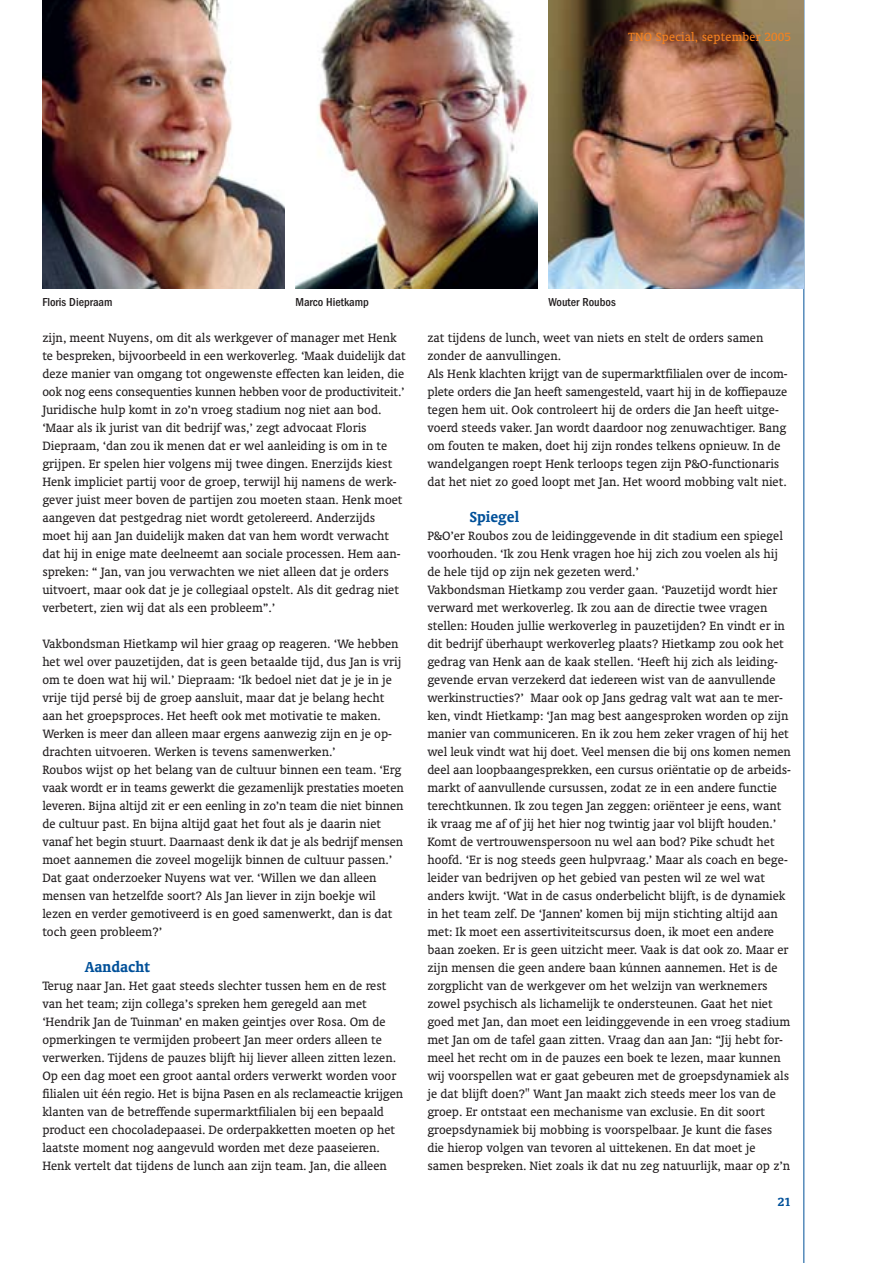
<style>
.page{position:relative;width:893px;height:1263px;background:#fff}
.page>*{position:absolute;margin:0;border:0;box-sizing:border-box;transform-origin:0 0}
.t1{font:700 16.5px "Oranda BT";color:#005099}
.t2{font:13.8px/18px "Oranda BT";color:#231f20}
.t3{font:13.5px "Oranda BT";letter-spacing:.015em;color:#f5821f}
.t4{font:700 13.5px "Oranda BT";color:#005099}
.t5{font:500 condensed 12px "Franklin Gothic";color:#231f20}
</style>
<div class="page">
<hr style="left:803px;top:0;width:1px;height:1263px;background:#005099">
<img style="left:548px;top:0;width:255px;height:288px">
<img style="left:42px;top:0;width:243px;height:288px">
<img style="left:295px;top:0;width:243px;height:288px">
<p class="t3" style="left:628px;top:32px;width:164px">TNO Special, september 2005</p>
<p class="t5" style="left:42px;top:298px;width:72px">Floris Diepraam</p>
<p class="t5" style="left:295px;top:298px;width:75px">Marco Hietkamp</p>
<p class="t5" style="left:548px;top:298px;width:69px">Wouter Roubos</p>
<p class="t2" style="left:42px;top:330px;width:365px">zijn, meent Nuyens, om dit als werkgever of manager met Henk te bespreken, bijvoorbeeld in een werkoverleg. ‘Maak duidelijk dat deze manier van omgang tot ongewenste effecten kan leiden, die ook nog eens consequenties kunnen hebben voor de productiviteit.’ Juridische hulp komt in zo’n vroeg stadium nog niet aan bod. ‘Maar als ik jurist van dit bedrijf was,’ zegt advocaat Floris Diepraam, ‘dan zou ik menen dat er wel aanleiding is om in te grijpen. Er spelen hier volgens mij twee dingen. Enerzijds kiest Henk impliciet partij voor de groep, terwijl hij namens de werk&shy;gever juist meer boven de partijen zou moeten staan. Henk moet aangeven dat pestgedrag niet wordt getolereerd. Anderzijds moet hij aan Jan duidelijk maken dat van hem wordt verwacht dat hij in enige mate deelneemt aan sociale processen. Hem aan&shy;spreken: “ Jan, van jou verwachten we niet alleen dat je orders uitvoert, maar ook dat je je collegiaal opstelt. Als dit gedrag niet verbetert, zien wij dat als een probleem”.’</p>
<p class="t2" style="left:42px;top:636px;width:363px">Vakbondsman Hietkamp wil hier graag op reageren. ‘We hebben het wel over pauzetijden, dat is geen betaalde tijd, dus Jan is vrij om te doen wat hij wil.’ Diepraam: ‘Ik bedoel niet dat je je in je vrije tijd persé bij de groep aansluit, maar dat je belang hecht aan het groepsproces. Het heeft ook met motivatie te maken.<br>Werken is meer dan alleen maar ergens aanwezig zijn en je op&shy;drachten uitvoeren. Werken is tevens samenwerken.’<br>Roubos wijst op het belang van de cultuur binnen een team. ‘Erg vaak wordt er in teams gewerkt die gezamenlijk prestaties moeten leveren. Bijna altijd zit er een eenling in zo’n team die niet binnen de cultuur past. En bijna altijd gaat het fout als je daarin niet vanaf het begin stuurt. Daarnaast denk ik dat je als bedrijf mensen moet aannemen die zoveel mogelijk binnen de cultuur passen.’ Dat gaat onderzoeker Nuyens wat ver. ‘Willen we dan alleen mensen van hetzelfde soort? Als Jan liever in zijn boekje wil lezen en verder gemotiveerd is en goed samenwerkt, dan is dat toch geen probleem?’</p>
<p class="t1" style="left:85px;top:960px;width:67px">Aandacht</p>
<p class="t2" style="left:42px;top:978px;width:362px">Terug naar Jan. Het gaat steeds slechter tussen hem en de rest van het team; zijn collega’s spreken hem geregeld aan met ‘Hendrik Jan de Tuinman’ en maken geintjes over Rosa. Om de opmerkingen te vermijden probeert Jan meer orders alleen te verwerken. Tijdens de pauzes blijft hij liever alleen zitten lezen.<br>Op een dag moet een groot aantal orders verwerkt worden voor filialen uit één regio. Het is bijna Pasen en als reclameactie krijgen klanten van de betreffende supermarktfilialen bij een bepaald product een chocoladepaasei. De orderpakketten moeten op het laatste moment nog aangevuld worden met deze paaseieren.<br>Henk vertelt dat tijdens de lunch aan zijn team. Jan, die alleen</p>
<p class="t2" style="left:427px;top:330px;width:362px">zat tijdens de lunch, weet van niets en stelt de orders samen zonder de aanvullingen.<br>Als Henk klachten krijgt van de supermarktfilialen over de incom&shy;plete orders die Jan heeft samengesteld, vaart hij in de koffiepauze tegen hem uit. Ook controleert hij de orders die Jan heeft uitge&shy;voerd steeds vaker. Jan wordt daardoor nog zenuwachtiger. Bang om fouten te maken, doet hij zijn rondes telkens opnieuw. In de wandelgangen roept Henk terloops tegen zijn P&amp;O-functionaris dat het niet zo goed loopt met Jan. Het woord mobbing valt niet.</p>
<p class="t1" style="left:470px;top:510px;width:51px">Spiegel</p>
<p class="t2" style="left:427px;top:528px;width:365px">P&amp;O’er Roubos zou de leidinggevende in dit stadium een spiegel voorhouden. ‘Ik zou Henk vragen hoe hij zich zou voelen als hij de hele tijd op zijn nek gezeten werd.’<br>Vakbondsman Hietkamp zou verder gaan. ‘Pauzetijd wordt hier verward met werkoverleg. Ik zou aan de directie twee vragen stellen: Houden jullie werkoverleg in pauzetijden? En vindt er in dit bedrijf überhaupt werkoverleg plaats? Hietkamp zou ook het gedrag van Henk aan de kaak stellen. ‘Heeft hij zich als leiding&shy;gevende ervan verzekerd dat iedereen wist van de aanvullende werkinstructies?’ Maar ook op Jans gedrag valt wat aan te mer&shy;ken, vindt Hietkamp: ‘Jan mag best aangesproken worden op zijn manier van communiceren. En ik zou hem zeker vragen of hij het wel leuk vindt wat hij doet. Veel mensen die bij ons komen nemen deel aan loopbaangesprekken, een cursus oriëntatie op de arbeids&shy;markt of aanvullende cursussen, zodat ze in een andere functie terechtkunnen. Ik zou tegen Jan zeggen: oriënteer je eens, want ik vraag me af of jij het hier nog twintig jaar vol blijft houden.’ Komt de vertrouwenspersoon nu wel aan bod? Pike schudt het hoofd. ‘Er is nog steeds geen hulpvraag.’ Maar als coach en bege&shy;leider van bedrijven op het gebied van pesten wil ze wel wat anders kwijt. ‘Wat in de casus onderbelicht blijft, is de dynamiek in het team zelf. De ‘Jannen’ komen bij mijn stichting altijd aan met: Ik moet een assertiviteitscursus doen, ik moet een andere baan zoeken. Er is geen uitzicht meer. Vaak is dat ook zo. Maar er zijn mensen die geen andere baan kúnnen aannemen. Het is de zorgplicht van de werkgever om het welzijn van werknemers zowel psychisch als lichamelijk te ondersteunen. Gaat het niet goed met Jan, dan moet een leidinggevende in een vroeg stadium met Jan om de tafel gaan zitten. Vraag dan aan Jan: “Jij hebt for&shy;meel het recht om in de pauzes een boek te lezen, maar kunnen wij voorspellen wat er gaat gebeuren met de groepsdynamiek als je dat blijft doen?" Want Jan maakt zich steeds meer los van de groep. Er ontstaat een mechanisme van exclusie. En dit soort groepsdynamiek bij mobbing is voorspelbaar. Je kunt die fases die hierop volgen van tevoren al uittekenen. En dat moet je samen bespreken. Niet zoals ik dat nu zeg natuurlijk, maar op z’n</p>
<p class="t4" style="left:777px;top:1196px;width:15px">21</p>
</div>
